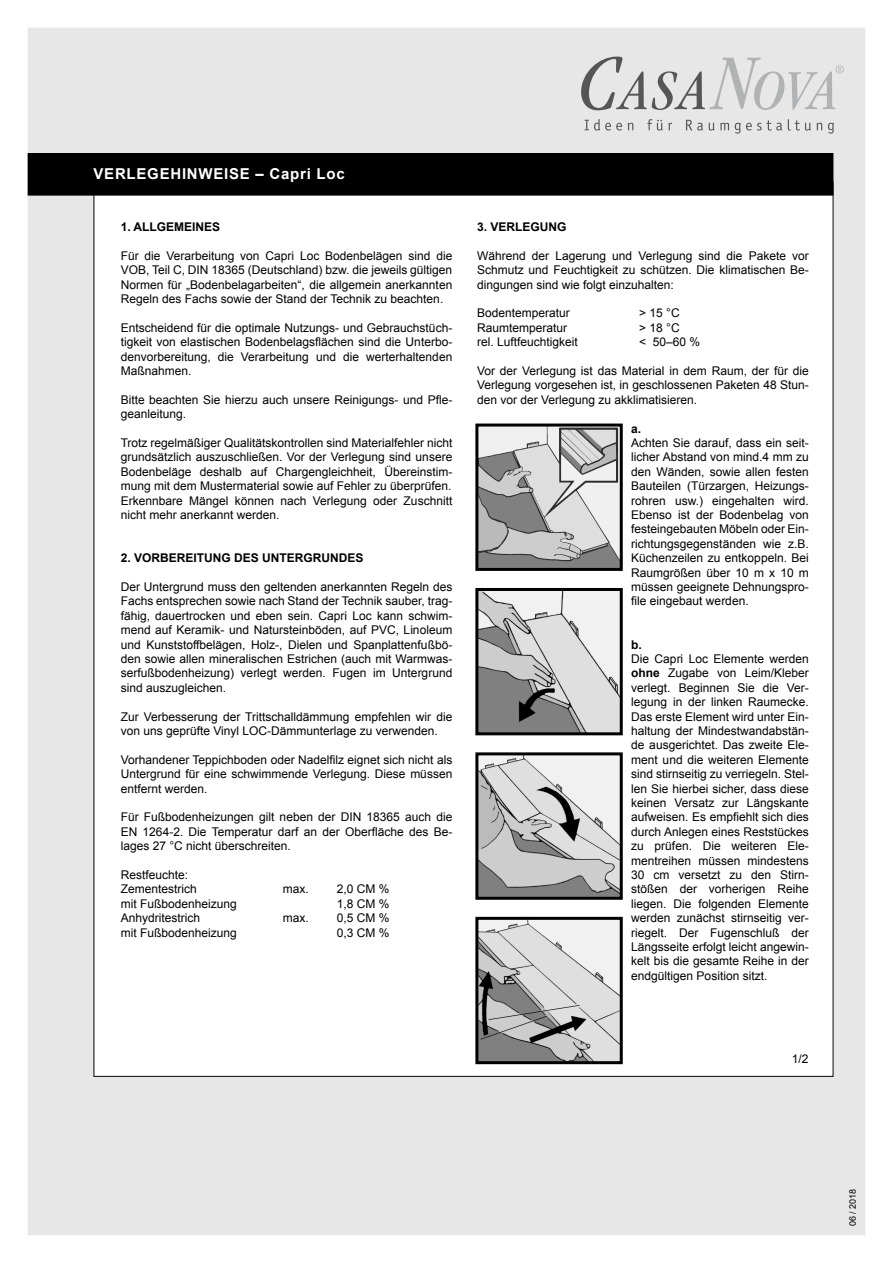
<style>
.page{position:relative;width:893px;height:1263px;background:#fff}
.page>*{position:absolute;margin:0;border:0;box-sizing:border-box;transform-origin:0 0}
.t1{font:700 15px "Arial";letter-spacing:.05em;color:#fff}
.t2{font:12px/14.4px "Arial";color:#000;text-align:justify}
.t3{font:700 12px "Arial";color:#000}
.t4{font:9px "Arial";color:#000}
.s1{font-weight:700}
</style>
<div class="page">
<div style="left:28px;top:28px;width:837px;height:1207px;background:#e7e7e7"></div>
<svg style="left:581px;top:57px;width:263px;height:53px"></svg>
<svg style="left:584px;top:119px;width:38px;height:12px"></svg>
<svg style="left:628px;top:123px;width:5px;height:7px"></svg>
<svg style="left:647px;top:119px;width:25px;height:12px"></svg>
<svg style="left:686px;top:120px;width:17px;height:11px"></svg>
<svg style="left:709px;top:123px;width:5px;height:8px"></svg>
<svg style="left:720px;top:123px;width:9px;height:7px"></svg>
<svg style="left:735px;top:120px;width:47px;height:14px"></svg>
<svg style="left:788px;top:119px;width:34px;height:12px"></svg>
<svg style="left:828px;top:123px;width:6px;height:11px"></svg>
<div style="left:94px;top:182px;width:739px;height:894px;background:#fff"></div>
<div style="left:28px;top:154px;width:805px;height:41px;background:#000"></div>
<div style="left:28px;top:153px;width:805px;height:43px;border:2px solid #000"></div>
<img style="left:479px;top:756px;width:140px;height:140px">
<div style="left:475px;top:752px;width:148px;height:148px;border:3px solid #000"></div>
<img style="left:479px;top:921px;width:140px;height:139px">
<div style="left:475px;top:917px;width:148px;height:147px;border:3px solid #000"></div>
<img style="left:479px;top:427px;width:140px;height:140px">
<div style="left:475px;top:423px;width:148px;height:148px;border:3px solid #000"></div>
<img style="left:479px;top:592px;width:140px;height:139px">
<div style="left:475px;top:588px;width:148px;height:147px;border:3px solid #000"></div>
<p class="t1" style="left:94px;top:163px;width:253px">VERLEGEHINWEISE – Capri Loc</p>
<p class="t3" style="left:121px;top:219px;width:101px">1. ALLGEMEINES</p>
<p class="t2" style="left:121px;top:248px;width:333px">Für die Verarbeitung von Capri Loc Bodenbelägen sind die VOB, Teil C, DIN 18365 (Deutschland) bzw. die jeweils gültigen Normen für „Bodenbelagarbeiten“, die allgemein anerkannten Regeln des Fachs sowie der Stand der Technik zu beachten.</p>
<p class="t2" style="left:121px;top:320px;width:333px">Entscheidend für die optimale Nutzungs- und Gebrauchstüch&shy;tigkeit von elastischen Bodenbelagsflächen sind die Unterbo&shy;denvorbereitung, die Verarbeitung und die werterhaltenden Maßnahmen.</p>
<p class="t2" style="left:121px;top:392px;width:333px">Bitte beachten Sie hierzu auch unsere Reinigungs- und Pfle&shy;geanleitung.</p>
<p class="t2" style="left:121px;top:436px;width:333px">Trotz regelmäßiger Qualitätskontrollen sind Materialfehler nicht grundsätzlich auszuschließen. Vor der Verlegung sind unsere Bodenbeläge deshalb auf Chargengleichheit, Übereinstim&shy;mung mit dem Mustermaterial sowie auf Fehler zu überprüfen.<br>Erkennbare Mängel können nach Verlegung oder Zuschnitt nicht mehr anerkannt werden.</p>
<p class="t3" style="left:121px;top:550px;width:244px">2. VORBEREITUNG DES UNTERGRUNDES</p>
<p class="t2" style="left:121px;top:580px;width:333px">Der Untergrund muss den geltenden anerkannten Regeln des Fachs entsprechen sowie nach Stand der Technik sauber, trag&shy;fähig, dauertrocken und eben sein. Capri Loc kann schwim&shy;mend auf Keramik- und Natursteinböden, auf PVC, Linoleum und Kunststoffbelägen, Holz-, Dielen und Spanplattenfußbö&shy;den sowie allen mineralischen Estrichen (auch mit Warmwas&shy;serfußbodenheizung) verlegt werden. Fugen im Untergrund sind auszugleichen.</p>
<p class="t2" style="left:121px;top:709px;width:333px">Zur Verbesserung der Trittschalldämmung empfehlen wir die von uns geprüfte Vinyl LOC-Dämmunterlage zu verwenden.</p>
<p class="t2" style="left:121px;top:752px;width:333px">Vorhandener Teppichboden oder Nadelfilz eignet sich nicht als Untergrund für eine schwimmende Verlegung. Diese müssen entfernt werden.</p>
<p class="t2" style="left:121px;top:810px;width:333px">Für Fußbodenheizungen gilt neben der DIN 18365 auch die EN 1264-2. Die Temperatur darf an der Oberfläche des Be&shy;lages 27 °C nicht überschreiten.</p>
<p class="t2" style="left:121px;top:868px;width:78px">Restfeuchte:<br>Zementestrich</p>
<p class="t2" style="left:283px;top:882px;width:28px">max.</p>
<p class="t2" style="left:337px;top:882px;width:54px">2,0 CM %</p>
<p class="t2" style="left:121px;top:896px;width:118px">mit Fußbodenheizung</p>
<p class="t2" style="left:337px;top:896px;width:54px">1,8 CM %</p>
<p class="t2" style="left:121px;top:911px;width:81px">Anhydritestrich</p>
<p class="t2" style="left:283px;top:911px;width:28px">max.</p>
<p class="t2" style="left:337px;top:911px;width:54px">0,5 CM %</p>
<p class="t2" style="left:121px;top:925px;width:118px">mit Fußbodenheizung</p>
<p class="t2" style="left:337px;top:925px;width:54px">0,3 CM %</p>
<p class="t3" style="left:477px;top:219px;width:91px">3. VERLEGUNG</p>
<p class="t2" style="left:477px;top:248px;width:333px">Während der Lagerung und Verlegung sind die Pakete vor Schmutz und Feuchtigkeit zu schützen. Die klimatischen Be&shy;dingungen sind wie folgt einzuhalten:</p>
<p class="t2" style="left:477px;top:306px;width:94px">Bodentemperatur</p>
<p class="t2" style="left:639px;top:306px;width:42px">&gt; 15 °C</p>
<p class="t2" style="left:477px;top:320px;width:92px">Raumtemperatur</p>
<p class="t2" style="left:639px;top:320px;width:42px">&gt; 18 °C</p>
<p class="t2" style="left:477px;top:335px;width:102px">rel. Luftfeuchtigkeit</p>
<p class="t2" style="left:639px;top:335px;width:63px">&lt; 50–60 %</p>
<p class="t2" style="left:477px;top:364px;width:333px">Vor der Verlegung ist das Material in dem Raum, der für die Verlegung vorgesehen ist, in geschlossenen Paketen 48 Stun&shy;den vor der Verlegung zu akklimatisieren.</p>
<p class="t3" style="left:631px;top:420px;width:12px">a.</p>
<p class="t2" style="left:631px;top:436px;width:179px">Achten Sie darauf, dass ein seit&shy;licher Abstand von mind.4 mm zu den Wänden, sowie allen festen Bauteilen (Türzargen, Heizungs&shy;rohren usw.) eingehalten wird.<br>Ebenso ist der Bodenbelag von festeingebauten Möbeln oder Ein&shy;richtungsgegenständen wie z.B.<br>Küchenzeilen zu entkoppeln. Bei Raumgrößen über 10 m x 10 m müssen geeignete Dehnungspro&shy;file eingebaut werden.</p>
<p class="t3" style="left:631px;top:636px;width:12px">b.</p>
<p class="t2" style="left:631px;top:652px;width:179px">Die Capri Loc Elemente werden <span class="s1">ohne</span> Zugabe von Leim/Kleber verlegt. Beginnen Sie die Ver&shy;legung in der linken Raumecke.<br>Das erste Element wird unter Ein&shy;haltung der Mindestwandabstän&shy;de ausgerichtet. Das zweite Ele&shy;ment und die weiteren Elemente sind stirnseitig zu verriegeln. Stel&shy;len Sie hierbei sicher, dass diese keinen Versatz zur Längskante aufweisen. Es empfiehlt sich dies durch Anlegen eines Reststückes zu prüfen. Die weiteren Ele&shy;mentreihen müssen mindestens 30 cm versetzt zu den Stirn&shy;stößen der vorherigen Reihe liegen. Die folgenden Elemente werden zunächst stirnseitig ver&shy;riegelt. Der Fugenschluß der Längsseite erfolgt leicht angewin&shy;kelt bis die gesamte Reihe in der endgültigen Position sitzt.</p>
<p class="t2" style="left:792px;top:1051px;width:18px">1/2</p>
<p class="t4" style="left:847px;top:1226px;width:39px;rotate:-90deg">06 / 2018</p>
</div>
